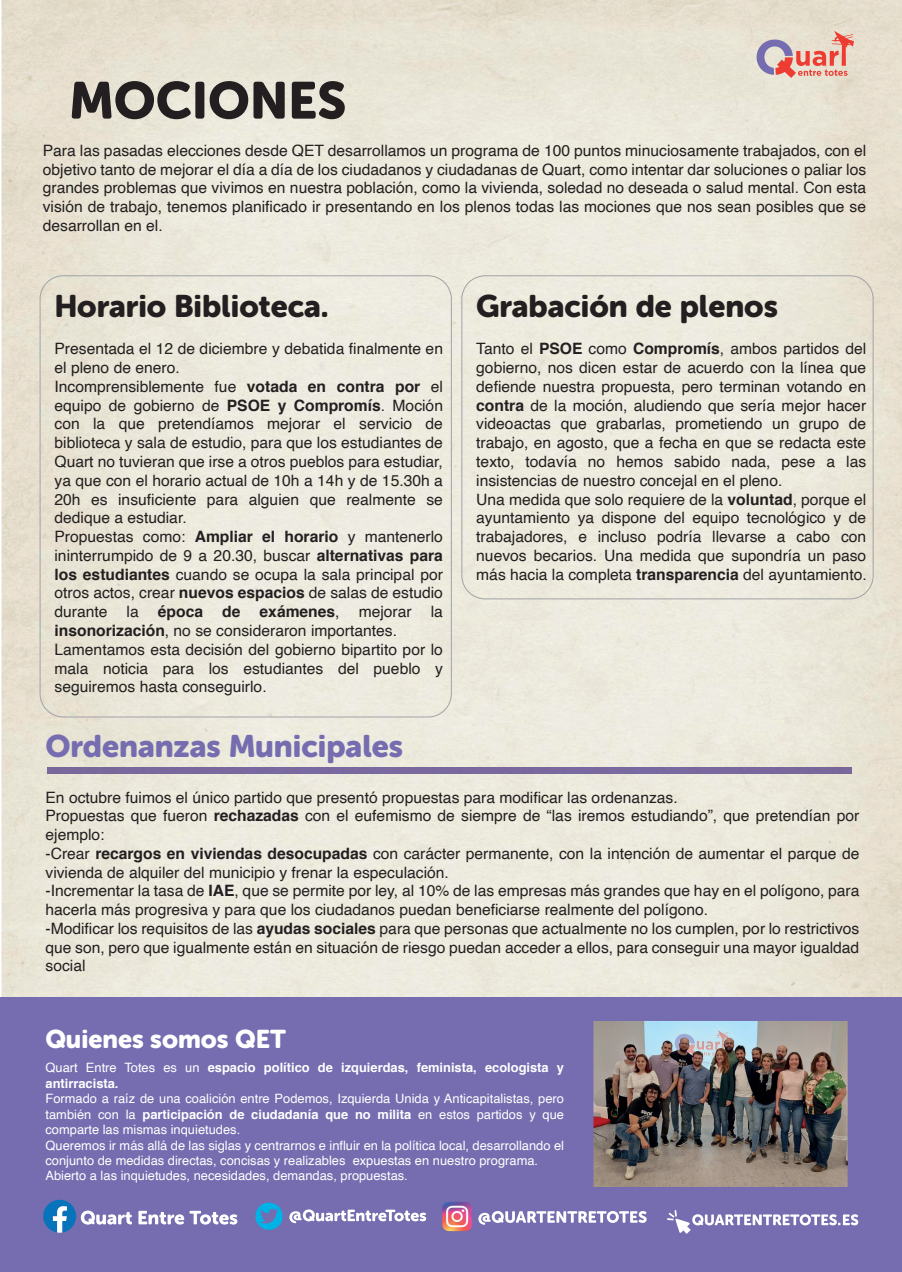
<style>
.page{position:relative;width:902px;height:1272px;background:#fff}
.page>*{position:absolute;margin:0;border:0;box-sizing:border-box;transform-origin:0 0}
.t1{font:51.6px "Museo Sans Rounded 900";color:#231f20}
.t2{font:31.05px "Museo Sans Rounded 900";color:#231f20}
.t3{font:31.05px "Museo Sans Rounded 900";color:#756db0}
.t4{font:25.5px "Museo Sans Rounded 900";color:#fff}
.t5{font:15.6px/18.8px "Helvetica";color:#231f20}
.t6{font:12.9px/15.5px "Helvetica";color:#fff}
.t7{font:700 12.9px/15.5px "Helvetica";color:#fff}
.s1{font-weight:700}
.s2{font-weight:400}
</style>
<div class="page">
<img style="left:1px;top:0;width:900px;height:997px">
<div style="left:0;top:997px;width:901px;height:274px;background:#756db0"></div>
<svg style="left:756px;top:31px;width:97px;height:47px;background:#dcb1ab"></svg>
<svg style="left:138px;top:1210px;width:99px;height:14px"></svg>
<svg style="left:43px;top:1199px;width:89px;height:33px"></svg>
<svg style="left:478px;top:1211px;width:168px;height:13px"></svg>
<img style="left:442px;top:1202px;width:30px;height:29px">
<svg style="left:289px;top:1209px;width:137px;height:14px"></svg>
<svg style="left:255px;top:1202px;width:27px;height:27px"></svg>
<svg style="left:667px;top:1210px;width:191px;height:23px"></svg>
<div style="left:461px;top:275px;width:412px;height:324px;border:1px solid #a1a3a6;border-radius:23px"></div>
<div style="left:47px;top:768px;width:804px;height:6px;background:#79689e"></div>
<img style="left:593px;top:1021px;width:254px;height:165px">
<h1 class="t1" style="left:69px;top:71px;width:279px">MOCIONES</h1>
<p class="t5" style="left:43px;top:141px;width:824px;text-align:justify">Para las pasadas elecciones desde QET desarrollamos un programa de 100 puntos minuciosamente trabajados, con el objetivo tanto de mejorar el día a día de los ciudadanos y ciudadanas de Quart, como intentar dar soluciones o paliar los grandes problemas que vivimos en nuestra población, como la vivienda, soledad no deseada o salud mental. Con esta visión de trabajo, tenemos planificado ir presentando en los plenos todas las mociones que nos sean posibles que se desarrollan en el.</p>
<h2 class="t2" style="left:476px;top:288px;width:303px">Grabación de plenos</h2>
<p class="t5" style="left:476px;top:340px;width:392px">Tanto el <span class="s1">PSOE</span> como <span class="s1">Compromís</span>, ambos partidos del gobierno, nos dicen estar de acuerdo con la línea que defiende nuestra propuesta, pero terminan votando en <span class="s1">contra</span> de la moción, aludiendo que sería mejor hacer videoactas que grabarlas, prometiendo un grupo de trabajo, en agosto, que a fecha en que se redacta este texto, todavía no hemos sabido nada, pese a las insistencias de nuestro concejal en el pleno.<br>Una medida que solo requiere de la <span class="s1">voluntad</span>, porque el ayuntamiento ya dispone del equipo tecnológico y de trabajadores, e incluso podría llevarse a cabo con nuevos becarios. Una medida que supondría un paso más hacia la completa <span class="s1">transparencia</span> del ayuntamiento.</p>
<h2 class="t2" style="left:54px;top:288px;width:276px">Horario Biblioteca.</h2>
<p class="t5" style="left:54px;top:340px;width:390px">Presentada el 12 de diciembre y debatida finalmente en el pleno de enero.<br>Incomprensiblemente fue <span class="s1">votada en contra por</span> el equipo de gobierno de <span class="s1">PSOE y Compromís</span>. Moción con la que pretendíamos mejorar el servicio de biblioteca y sala de estudio, para que los estudiantes de Quart no tuvieran que irse a otros pueblos para estudiar, ya que con el horario actual de 10h a 14h y de 15.30h a 20h es insuficiente para alguien que realmente se dedique a estudiar.<br>Propuestas como: <span class="s1">Ampliar el horario</span> y mantenerlo ininterrumpido de 9 a 20.30, buscar <span class="s1">alternativas para los estudiantes</span> cuando se ocupa la sala principal por otros actos, crear <span class="s1">nuevos espacios</span> de salas de estudio durante la <span class="s1">época de exámenes</span>, mejorar la <span class="s1">insonorización</span>, no se consideraron importantes.<br>Lamentamos esta decisión del gobierno bipartito por lo mala noticia para los estudiantes del pueblo y seguiremos hasta conseguirlo.</p>
<h2 class="t3" style="left:45px;top:729px;width:359px">Ordenanzas Municipales</h2>
<p class="t5" style="left:45px;top:788px;width:815px">En octubre fuimos el único partido que presentó propuestas para modificar las ordenanzas.<br>Propuestas que fueron <span class="s1">rechazadas</span> con el eufemismo de siempre de “las iremos estudiando”, que pretendían por ejemplo:<br>-Crear <span class="s1">recargos en viviendas desocupadas</span> con carácter permanente, con la intención de aumentar el parque de vivienda de alquiler del municipio y frenar la especulación.<br>-Incrementar la tasa de <span class="s1">IAE</span>, que se permite por ley, al 10% de las empresas más grandes que hay en el polígono, para hacerla más progresiva y para que los ciudadanos puedan beneficiarse realmente del polígono.<br>-Modificar los requisitos de las <span class="s1">ayudas sociales</span> para que personas que actualmente no los cumplen, por lo restrictivos que son, pero que igualmente están en situación de riesgo puedan acceder a ellos, para conseguir una mayor igualdad social</p>
<h3 class="t4" style="left:45px;top:1024px;width:242px">Quienes somos QET</h3>
<p class="t7" style="left:45px;top:1060px;width:520px"><span class="s2">Quart Entre Totes es un</span> espacio político de izquierdas, feminista, ecologista y antirracista.</p>
<p class="t6" style="left:45px;top:1091px;width:520px">Formado a raíz de una coalición entre Podemos, Izquierda Unida y Anticapitalistas, pero también con la <span class="s1">participación de ciudadanía que no milita</span> en estos partidos y que comparte las mismas inquietudes.<br>Queremos ir más allá de las siglas y centrarnos e influir en la política local, desarrollando el conjunto de medidas directas, concisas y realizables expuestas en nuestro programa.<br>Abierto a las inquietudes, necesidades, demandas, propuestas.</p>
</div>
